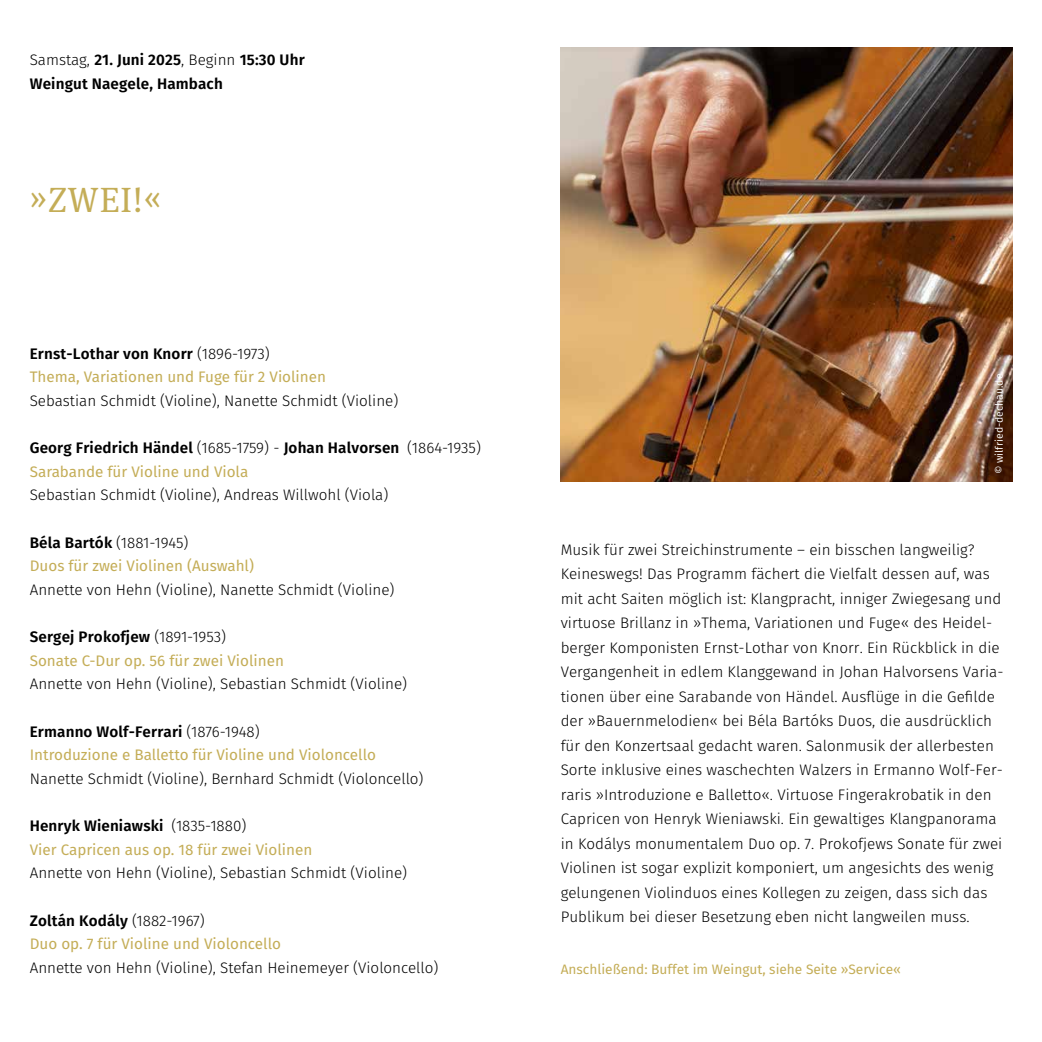
<style>
.page{position:relative;width:1042px;height:1042px;background:#fff}
.page>*{position:absolute;margin:0;border:0;box-sizing:border-box;transform-origin:0 0}
.t1{font:35px "Meta Serif Pro";color:#c4ad57}
.t2{font:300 15.22px/24.5px "Fira Sans";color:#000}
.t3{font:15.22px/23.6px "Fira Sans";color:#c4ad57}
.t4{font:600 15.22px/24.5px "Fira Sans";letter-spacing:.01em;color:#000}
.t5{font:13.65px "Fira Sans";color:#c4ad57}
.t6{font:10.5px "Fira Sans";color:#fff}
.s1{font-weight:300}
.s2{font-weight:600;color:#000}
.s3{font-weight:300;color:#000}
.s4{font-weight:400;color:#c4ad57}
</style>
<div class="page">
<img style="left:561px;top:47px;width:451px;height:434px">
<p class="t4" style="left:30px;top:46px;width:276px"><span class="s1">Samstag,</span> 21. Juni 2025<span class="s1">, Beginn</span> 15:30 Uhr<br>Weingut Naegele, Hambach</p>
<h1 class="t1" style="left:30px;top:174px;width:133px">»ZWEI!«</h1>
<p class="t3" style="left:30px;top:341px;width:298px"><span class="s2">Ernst-Lothar von Knorr</span> <span class="s3">(1896-1973)<br></span>Thema, Variationen und Fuge für 2 Violinen</p>
<p class="t2" style="left:30px;top:388px;width:370px">Sebastian Schmidt (Violine), Nanette Schmidt (Violine)</p>
<p class="t4" style="left:30px;top:435px;width:453px;line-height:23.6px">Georg Friedrich Händel <span class="s1">(1685-1759) -</span> Johan Halvorsen <span class="s1">(1864-1935)<br></span><span class="s4">Sarabande für Violine und Viola</span></p>
<p class="t2" style="left:30px;top:483px;width:360px">Sebastian Schmidt (Violine), Andreas Willwohl (Viola)</p>
<p class="t3" style="left:30px;top:530px;width:226px"><span class="s2">Béla Bartók</span> <span class="s3">(1881-1945)<br></span>Duos für zwei Violinen (Auswahl)</p>
<p class="t2" style="left:30px;top:577px;width:366px">Annette von Hehn (Violine), Nanette Schmidt (Violine)</p>
<p class="t3" style="left:30px;top:624px;width:256px"><span class="s2">Sergej Prokofjew</span> <span class="s3">(1891-1953)<br></span>Sonate C-Dur op. 56 für zwei Violinen</p>
<p class="t2" style="left:30px;top:672px;width:379px">Annette von Hehn (Violine), Sebastian Schmidt (Violine)</p>
<p class="t3" style="left:30px;top:719px;width:348px"><span class="s2">Ermanno Wolf-Ferrari</span> <span class="s3">(1876-1948)<br></span>Introduzione e Balletto für Violine und Violoncello</p>
<p class="t2" style="left:30px;top:766px;width:395px">Nanette Schmidt (Violine), Bernhard Schmidt (Violoncello)</p>
<p class="t3" style="left:30px;top:813px;width:284px"><span class="s2">Henryk Wieniawski</span> <span class="s3">(1835-1880)<br></span>Vier Capricen aus op. 18 für zwei Violinen</p>
<p class="t2" style="left:30px;top:861px;width:379px">Annette von Hehn (Violine), Sebastian Schmidt (Violine)</p>
<p class="t3" style="left:30px;top:908px;width:253px"><span class="s2">Zoltán Kodály</span> <span class="s3">(1882-1967)<br></span>Duo op. 7 für Violine und Violoncello</p>
<p class="t2" style="left:30px;top:955px;width:410px">Annette von Hehn (Violine), Stefan Heinemeyer (Violoncello)</p>
<p class="t6" style="left:991px;top:474px;width:102px;rotate:-90deg">© wilfried-dechau.de</p>
<p class="t2" style="left:561px;top:537px;width:444px">Musik für zwei Streichinstrumente – ein bisschen langweilig?<br>Keineswegs! Das Programm fächert die Vielfalt dessen auf, was mit acht Saiten möglich ist: Klangpracht, inniger Zwiegesang und virtuose Brillanz in »Thema, Variationen und Fuge« des Heidel&shy;berger Komponisten Ernst-Lothar von Knorr. Ein Rückblick in die Vergangenheit in edlem Klanggewand in Johan Halvorsens Varia&shy;tionen über eine Sarabande von Händel. Ausflüge in die Gefilde der »Bauernmelodien« bei Béla Bartóks Duos, die ausdrücklich für den Konzertsaal gedacht waren. Salonmusik der allerbesten Sorte inklusive eines waschechten Walzers in Ermanno Wolf-Fer&shy;raris »Introduzione e Balletto«. Virtuose Fingerakrobatik in den Capricen von Henryk Wieniawski. Ein gewaltiges Klangpanorama in Kodálys monumentalem Duo op. 7. Prokofjews Sonate für zwei Violinen ist sogar explizit komponiert, um angesichts des wenig gelungenen Violinduos eines Kollegen zu zeigen, dass sich das Publikum bei dieser Besetzung eben nicht langweilen muss.</p>
<p class="t5" style="left:561px;top:959px;width:342px">Anschließend: Buffet im Weingut, siehe Seite »Service«</p>
</div>
